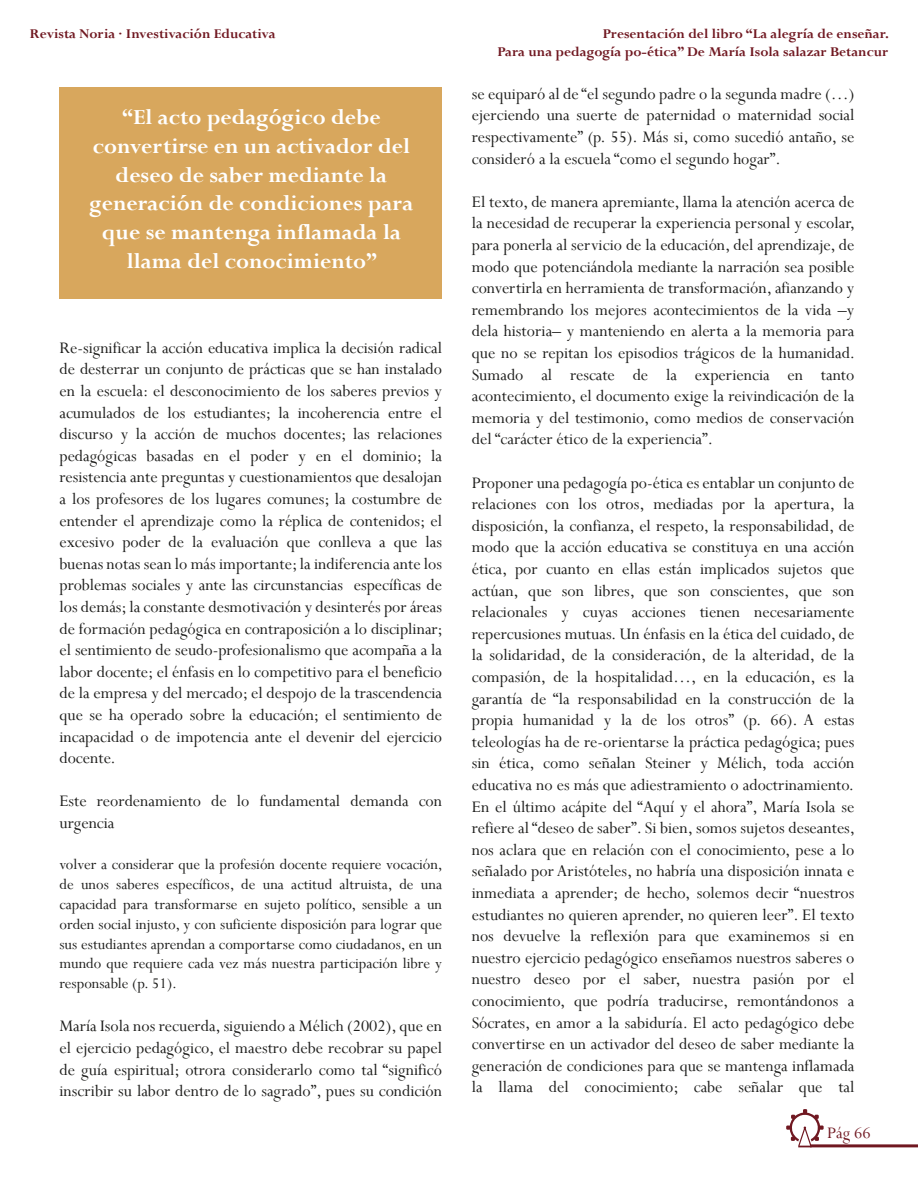
<style>
.page{position:relative;width:918px;height:1188px;background:#fff}
.page>*{position:absolute;margin:0;border:0;box-sizing:border-box;transform-origin:0 0}
.t1{font:700 24px/28.8px "Perpetua";color:#fff;text-align:center}
.t2{font:18px/21.6px "Perpetua";color:#1d1d1b;text-align:justify}
.t3{font:18px "Perpetua";color:#701821}
.t4{font:16.5px/19.8px "Perpetua";color:#1d1d1b;text-align:justify}
.t5{font:700 15px/18px "Perpetua";color:#701821;text-align:right}
</style>
<div class="page">
<svg style="left:786px;top:1109px;width:38px;height:38px"></svg>
<hr style="left:810px;top:1144px;width:108px;height:3px;background:#701821">
<div style="left:59px;top:87px;width:383px;height:212px;background:#d8a75d"></div>
<p class="t5" style="left:30px;top:24px;width:247px">Revista Noria · Investivación Educativa</p>
<h1 class="t1" style="left:90px;top:102px;width:325px">“El acto pedagógico debe convertirse en un activador del deseo de saber mediante la generación de condiciones para que se mantenga inflamada la llama del conocimiento”</h1>
<p class="t2" style="left:59px;top:336px;width:385px">Re-significar la acción educativa implica la decisión radical de desterrar un conjunto de prácticas que se han instalado en la escuela: el desconocimiento de los saberes previos y acumulados de los estudiantes; la incoherencia entre el discurso y la acción de muchos docentes; las relaciones pedagógicas basadas en el poder y en el dominio; la resistencia ante preguntas y cuestionamientos que desalojan a los profesores de los lugares comunes; la costumbre de entender el aprendizaje como la réplica de contenidos; el excesivo poder de la evaluación que conlleva a que las buenas notas sean lo más importante; la indiferencia ante los problemas sociales y ante las circunstancias específicas de los demás; la constante desmotivación y desinterés por áreas de formación pedagógica en contraposición a lo disciplinar; el sentimiento de seudo-profesionalismo que acompaña a la labor docente; el énfasis en lo competitivo para el beneficio de la empresa y del mercado; el despojo de la trascendencia que se ha operado sobre la educación; el sentimiento de incapacidad o de impotencia ante el devenir del ejercicio docente.</p>
<p class="t2" style="left:59px;top:790px;width:384px">Este reordenamiento de lo fundamental demanda con urgencia</p>
<p class="t4" style="left:59px;top:854px;width:385px">volver a considerar que la profesión docente requiere vocación, de unos saberes específicos, de una actitud altruista, de una capacidad para transformarse en sujeto político, sensible a un orden social injusto, y con suficiente disposición para lograr que sus estudiantes aprendan a comportarse como ciudadanos, en un mundo que requiere cada vez más nuestra participación libre y responsable (p. 51).</p>
<p class="t2" style="left:59px;top:1015px;width:384px">María Isola nos recuerda, siguiendo a Mélich (2002), que en el ejercicio pedagógico, el maestro debe recobrar su papel de guía espiritual; otrora considerarlo como tal “significó inscribir su labor dentro de lo sagrado”, pues su condición</p>
<p class="t5" style="left:498px;top:24px;width:393px">Presentación del libro “La alegría de enseñar.<br>Para una pedagogía po-ética” De María Isola salazar Betancur</p>
<p class="t2" style="left:472px;top:83px;width:384px">se equiparó al de “el segundo padre o la segunda madre (…) ejerciendo una suerte de paternidad o maternidad social respectivamente” (p. 55). Más si, como sucedió antaño, se consideró a la escuela “como el segundo hogar”.</p>
<p class="t2" style="left:472px;top:191px;width:385px">El texto, de manera apremiante, llama la atención acerca de la necesidad de recuperar la experiencia personal y escolar, para ponerla al servicio de la educación, del aprendizaje, de modo que potenciándola mediante la narración sea posible convertirla en herramienta de transformación, afianzando y remembrando los mejores acontecimientos de la vida –y dela historia– y manteniendo en alerta a la memoria para que no se repitan los episodios trágicos de la humanidad.<br>Sumado al rescate de la experiencia en tanto acontecimiento, el documento exige la reivindicación de la memoria y del testimonio, como medios de conservación del “carácter ético de la experiencia”.</p>
<p class="t2" style="left:472px;top:471px;width:385px">Proponer una pedagogía po-ética es entablar un conjunto de relaciones con los otros, mediadas por la apertura, la disposición, la confianza, el respeto, la responsabilidad, de modo que la acción educativa se constituya en una acción ética, por cuanto en ellas están implicados sujetos que actúan, que son libres, que son conscientes, que son relacionales y cuyas acciones tienen necesariamente repercusiones mutuas. Un énfasis en la ética del cuidado, de la solidaridad, de la consideración, de la alteridad, de la compasión, de la hospitalidad…, en la educación, es la garantía de “la responsabilidad en la construcción de la propia humanidad y la de los otros” (p. 66). A estas teleologías ha de re-orientarse la práctica pedagógica; pues sin ética, como señalan Steiner y Mélich, toda acción educativa no es más que adiestramiento o adoctrinamiento.<br>En el último acápite del “Aquí y el ahora”, María Isola se refiere al “deseo de saber”. Si bien, somos sujetos deseantes, nos aclara que en relación con el conocimiento, pese a lo señalado por Aristóteles, no habría una disposición innata e inmediata a aprender; de hecho, solemos decir “nuestros estudiantes no quieren aprender, no quieren leer”. El texto nos devuelve la reflexión para que examinemos si en nuestro ejercicio pedagógico enseñamos nuestros saberes o nuestro deseo por el saber, nuestra pasión por el conocimiento, que podría traducirse, remontándonos a Sócrates, en amor a la sabiduría. El acto pedagógico debe convertirse en un activador del deseo de saber mediante la generación de condiciones para que se mantenga inflamada la llama del conocimiento; cabe señalar que tal</p>
<p class="t3" style="left:827px;top:1122px;width:45px">Pág 66</p>
</div>
